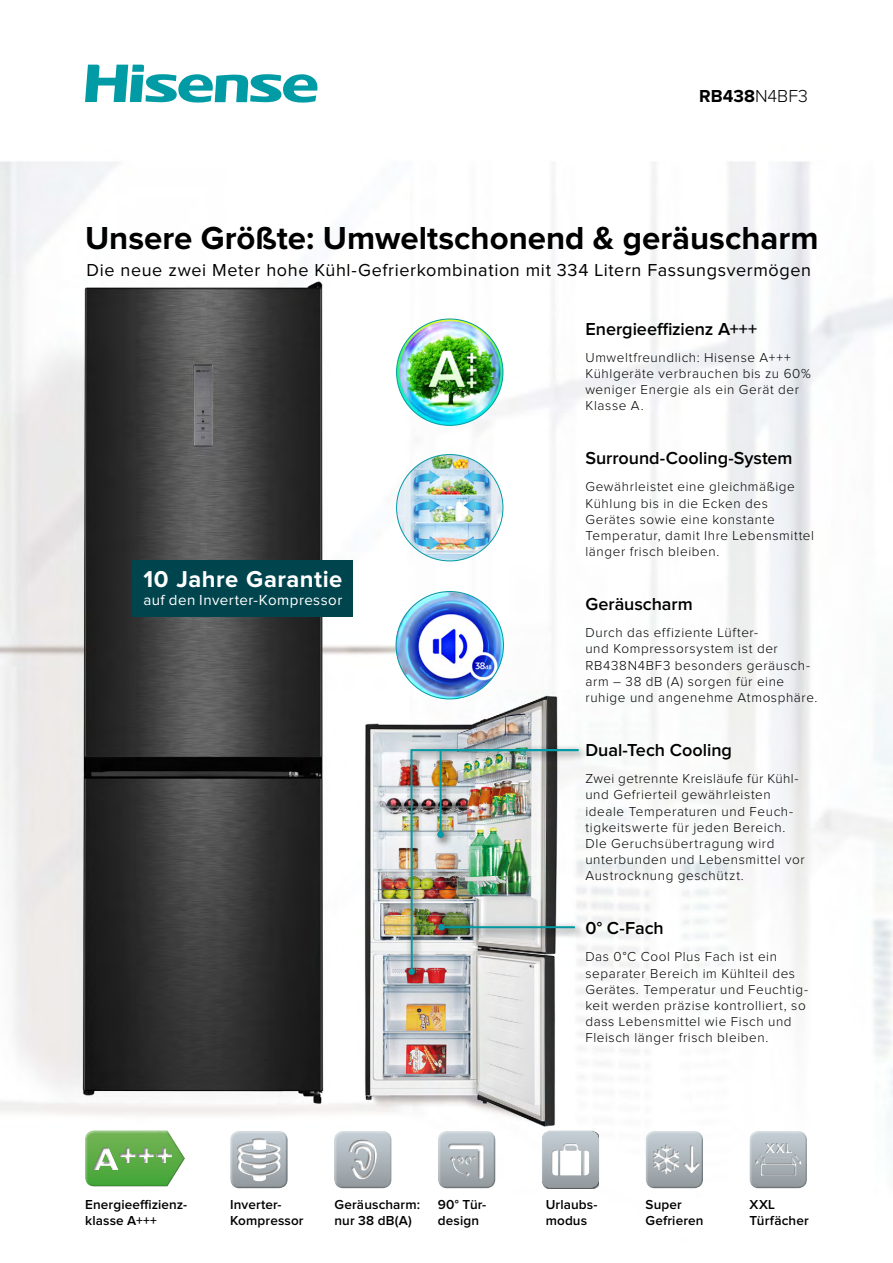
<style>
.page{position:relative;width:893px;height:1263px;background:#fff}
.page>*{position:absolute;margin:0;border:0;box-sizing:border-box;transform-origin:0 0}
.t1{font:700 33px "Proxima Nova";color:#000}
.t2{font:700 23.85px "Proxima Nova";letter-spacing:.02em;color:#fff}
.t3{font:600 18px "Proxima Nova";color:#000}
.t4{font:18px "Proxima Nova";letter-spacing:.035em;color:#000}
.t5{font:700 18px "Proxima Nova";color:#000}
.t6{font:15.15px "Proxima Nova";letter-spacing:.03em;color:#fff}
.t7{font:300 13.5px/16.2px "Proxima Nova";letter-spacing:.045em;color:#000}
.t8{font:600 13.5px/16.2px "Proxima Nova";letter-spacing:.01em;color:#000}
.s1{font-weight:300}
</style>
<div class="page">
<img style="left:0;top:64px;width:893px;height:1123px">
<div style="left:747px;top:1129px;width:57px;height:57px;background:#fff"></div>
<div style="left:749px;top:1130px;width:60px;height:59px;background:#000;opacity:.75"></div>
<svg style="left:85px;top:65px;width:234px;height:38px"></svg>
<div style="left:435px;top:1128px;width:58px;height:58px;background:#fff"></div>
<div style="left:438px;top:1130px;width:59px;height:59px;background:#000;opacity:.75"></div>
<div style="left:332px;top:1129px;width:57px;height:57px;background:#fff"></div>
<div style="left:334px;top:1130px;width:60px;height:59px;background:#000;opacity:.75"></div>
<div style="left:347px;top:1141px;width:32px;height:40px;background:#fff;opacity:.75"></div>
<div style="left:347px;top:1138px;width:28px;height:40px;background:#000;opacity:.5"></div>
<div style="left:404px;top:744px;width:184px;height:241px;background:#000;opacity:.75"></div>
<img style="left:409px;top:748px;width:171px;height:226px">
<div style="left:83px;top:1128px;width:86px;height:56px;background:#fff"></div>
<div style="left:84px;top:1129px;width:103px;height:57px;background:#fff"></div>
<svg style="left:85px;top:1130px;width:100px;height:56px;background:#78ba67"></svg>
<div style="left:92px;top:1146px;width:82px;height:24px;background:#5cad46"></div>
<div style="left:91px;top:1145px;width:82px;height:25px;background:#000;opacity:.5"></div>
<img style="left:397px;top:455px;width:106px;height:106px;border-radius:53px">
<img style="left:397px;top:319px;width:106px;height:106px;border-radius:53px">
<img style="left:396px;top:591px;width:107px;height:108px;border-radius:54px">
<div style="left:228px;top:1128px;width:57px;height:59px;background:#fff"></div>
<div style="left:230px;top:1130px;width:60px;height:59px;background:#000;opacity:.75"></div>
<div style="left:238px;top:1138px;width:45px;height:45px;background:#fff;opacity:.75"></div>
<div style="left:235px;top:1137px;width:46px;height:44px;background:#000;opacity:.5"></div>
<div style="left:643px;top:1128px;width:57px;height:58px;background:#fff"></div>
<div style="left:645px;top:1130px;width:60px;height:59px;background:#000;opacity:.75"></div>
<div style="left:652px;top:1144px;width:29px;height:32px;background:#fff;opacity:.75"></div>
<div style="left:651px;top:1143px;width:29px;height:33px;background:#000;opacity:.5"></div>
<svg style="left:653px;top:1145px;width:28px;height:29px"></svg>
<div style="left:690px;top:1144px;width:12px;height:30px;background:#fff;opacity:.75"></div>
<div style="left:681px;top:1144px;width:20px;height:30px;background:#000;opacity:.5"></div>
<div style="left:448px;top:1145px;width:37px;height:35px;background:#fff;opacity:.75"></div>
<div style="left:446px;top:1142px;width:38px;height:37px;background:#000;opacity:.5"></div>
<div style="left:753px;top:1142px;width:50px;height:35px;background:#fff;opacity:.75"></div>
<div style="left:753px;top:1141px;width:49px;height:35px;background:#000;opacity:.5"></div>
<div style="left:542px;top:1130px;width:58px;height:59px;background:#000;opacity:.75"></div>
<div style="left:553px;top:1144px;width:37px;height:32px;background:#fff;opacity:.75"></div>
<div style="left:551px;top:1142px;width:38px;height:34px;background:#000;opacity:.5"></div>
<div style="left:133px;top:561px;width:220px;height:56px;background:#00444d"></div>
<h3 class="t5" style="left:699px;top:88px;width:110px">RB438<span class="s1">N4BF3</span></h3>
<h1 class="t1" style="left:85px;top:223px;width:735px">Unsere Größte: Umweltschonend &amp; geräuscharm</h1>
<h3 class="t4" style="left:87px;top:262px;width:726px">Die neue zwei Meter hohe Kühl-Gefrierkombination mit 334 Litern Fassungsvermögen</h3>
<h2 class="t2" style="left:143px;top:568px;width:201px">10 Jahre Garantie</h2>
<p class="t6" style="left:143px;top:593px;width:201px">auf den Inverter-Kompressor</p>
<h3 class="t3" style="left:585px;top:321px;width:173px">Energieeffizienz A+++</h3>
<p class="t7" style="left:585px;top:350px;width:227px">Umweltfreundlich: Hisense A+++<br>Kühlgeräte verbrauchen bis zu 60% weniger Energie als ein Gerät der<br>Klasse A.</p>
<h3 class="t3" style="left:585px;top:450px;width:209px">Surround-Cooling-System</h3>
<p class="t7" style="left:585px;top:479px;width:230px">Gewährleistet eine gleichmäßige<br>Kühlung bis in die Ecken des<br>Gerätes sowie eine konstante<br>Temperatur, damit Ihre Lebensmittel länger frisch bleiben.</p>
<h3 class="t3" style="left:585px;top:596px;width:109px">Geräuscharm</h3>
<p class="t7" style="left:585px;top:625px;width:234px">Durch das effiziente Lüfter-<br>und Kompressorsystem ist der<br>RB438N4BF3 besonders geräusch&shy;arm – 38 dB (A) sorgen für eine ruhige und angenehme Atmosphäre.</p>
<h3 class="t3" style="left:585px;top:742px;width:148px">Dual-Tech Cooling</h3>
<p class="t7" style="left:585px;top:771px;width:221px">Zwei getrennte Kreisläufe für Kühl&shy;und Gefrierteil gewährleisten ideale Temperaturen und Feuch&shy;tigkeitswerte für jeden Bereich.<br>DIe Geruchsübertragung wird unterbunden und Lebensmittel vor<br>Austrocknung geschützt.</p>
<h3 class="t3" style="left:585px;top:920px;width:80px">0° C-Fach</h3>
<p class="t7" style="left:585px;top:949px;width:224px">Das 0°C Cool Plus Fach ist ein separater Bereich im Kühlteil des Gerätes. Temperatur und Feuchtig&shy;keit werden präzise kontrolliert, so dass Lebensmittel wie Fisch und Fleisch länger frisch bleiben.</p>
<p class="t8" style="left:85px;top:1196px;width:104px">Energieeffizienz&shy;klasse A+++</p>
<p class="t8" style="left:335px;top:1196px;width:87px">Geräuscharm: nur 38 dB(A)</p>
<p class="t8" style="left:438px;top:1196px;width:50px">90° Tür&shy;design</p>
<p class="t8" style="left:230px;top:1196px;width:75px">Inverter-<br>Kompressor</p>
<p class="t8" style="left:546px;top:1196px;width:53px">Urlaubs&shy;modus</p>
<p class="t8" style="left:646px;top:1196px;width:59px">Super<br>Gefrieren</p>
<p class="t8" style="left:749px;top:1196px;width:61px">XXL<br>Türfächer</p>
</div>
